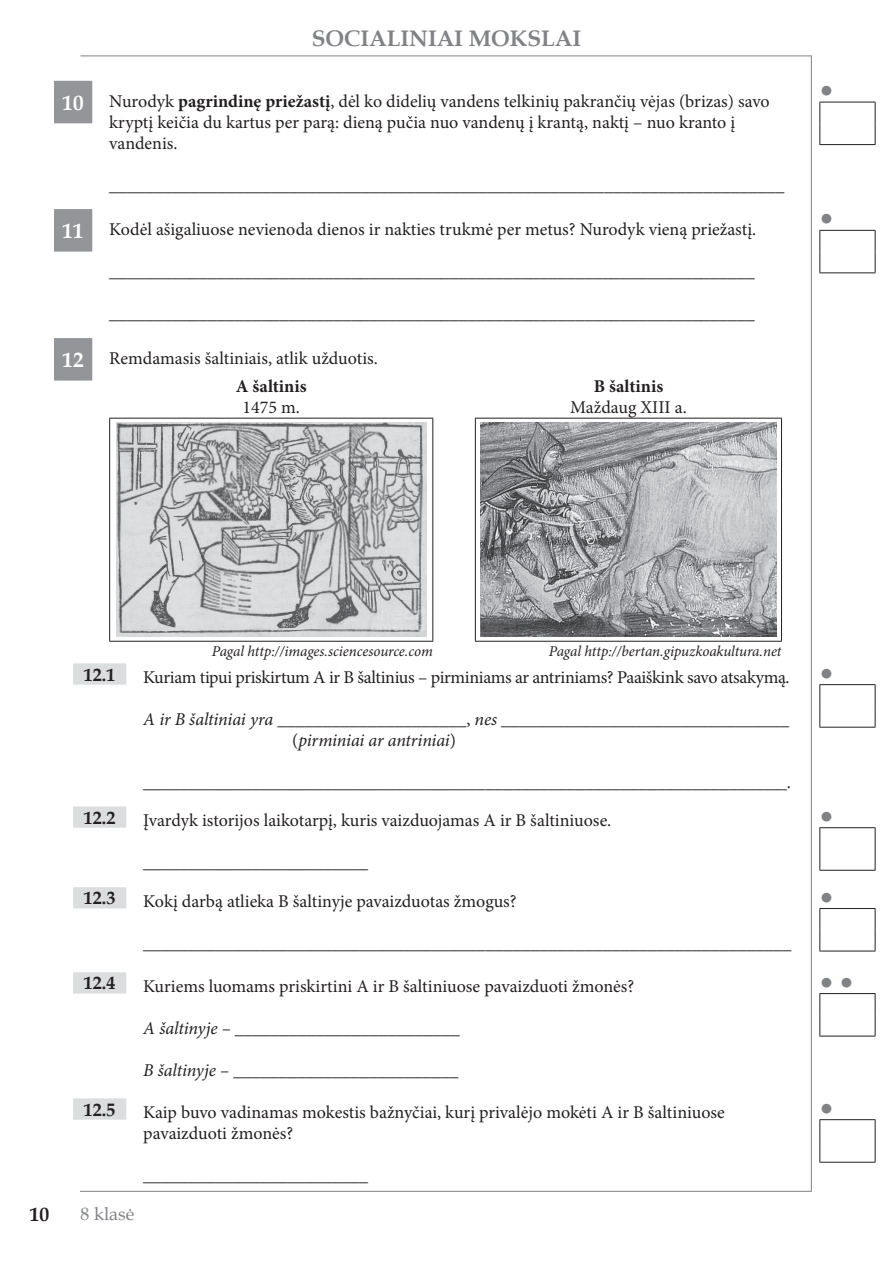
<style>
.page{position:relative;width:893px;height:1263px;background:#fff}
.page>*{position:absolute;margin:0;border:0;box-sizing:border-box;transform-origin:0 0}
.t1{font:700 22.5px "Book Antiqua";color:#808285}
.t2{font:22.5px "Arial";color:#808285}
.t3{font:700 19.5px "Book Antiqua";color:#231f20}
.t4{font:18px/21px "Minion Pro";color:#231f20}
.t5{font:18px "Minion Pro";letter-spacing:-.02em;color:#231f20}
.t6{font:italic 18px "Minion Pro";letter-spacing:-.01em;color:#231f20}
.t7{font:700 18px "Book Antiqua";color:#231f20}
.t8{font:700 18px "Minion Pro";color:#231f20}
.t9{font:18px "Book Antiqua";color:#808285}
.t10{font:italic 15px "Minion Pro";letter-spacing:-.005em;color:#231f20}
.s1{font-family:"Book Antiqua";font-weight:700;font-size:21px;color:#fff}
.s2{font-weight:700}
.s3{font-style:italic}
</style>
<div class="page">
<hr style="left:80px;top:56px;width:731px;height:1px;background:#808285">
<hr style="left:811px;top:56px;width:1px;height:1136px;background:#808285">
<hr style="left:80px;top:1191px;width:731px;height:1px;background:#808285">
<svg style="left:54px;top:81px;width:38px;height:300px"></svg>
<svg style="left:73px;top:663px;width:53px;height:457px"></svg>
<hr style="left:819px;top:102px;width:56px;height:1px;background:#231f20">
<svg style="left:819px;top:102px;width:1px;height:42px"></svg>
<svg style="left:875px;top:102px;width:1px;height:42px"></svg>
<hr style="left:819px;top:144px;width:56px;height:1px;background:#231f20">
<hr style="left:819px;top:230px;width:56px;height:1px;background:#231f20">
<svg style="left:819px;top:231px;width:1px;height:41px"></svg>
<svg style="left:875px;top:231px;width:1px;height:41px"></svg>
<hr style="left:819px;top:272px;width:56px;height:1px;background:#231f20">
<hr style="left:819px;top:684px;width:56px;height:1px;background:#231f20">
<svg style="left:819px;top:685px;width:1px;height:42px"></svg>
<svg style="left:875px;top:685px;width:1px;height:42px"></svg>
<hr style="left:819px;top:727px;width:56px;height:1px;background:#231f20">
<hr style="left:819px;top:827px;width:56px;height:1px;background:#231f20">
<svg style="left:819px;top:828px;width:1px;height:42px"></svg>
<svg style="left:875px;top:828px;width:1px;height:42px"></svg>
<hr style="left:819px;top:870px;width:56px;height:1px;background:#231f20">
<hr style="left:819px;top:908px;width:56px;height:1px;background:#231f20">
<svg style="left:819px;top:909px;width:1px;height:42px"></svg>
<svg style="left:875px;top:909px;width:1px;height:42px"></svg>
<hr style="left:819px;top:951px;width:56px;height:1px;background:#231f20">
<hr style="left:819px;top:993px;width:56px;height:1px;background:#231f20">
<svg style="left:819px;top:994px;width:1px;height:42px"></svg>
<svg style="left:875px;top:994px;width:1px;height:42px"></svg>
<hr style="left:819px;top:1036px;width:56px;height:1px;background:#231f20">
<hr style="left:819px;top:1119px;width:56px;height:1px;background:#231f20">
<svg style="left:819px;top:1120px;width:1px;height:42px"></svg>
<svg style="left:875px;top:1120px;width:1px;height:42px"></svg>
<hr style="left:819px;top:1162px;width:56px;height:1px;background:#231f20">
<hr style="left:109px;top:418px;width:324px;height:1px;background:#231f20">
<hr style="left:109px;top:418px;width:1px;height:223px;background:#231f20">
<hr style="left:432px;top:418px;width:1px;height:223px;background:#231f20">
<hr style="left:109px;top:641px;width:324px;height:1px;background:#231f20">
<hr style="left:475px;top:418px;width:307px;height:1px;background:#231f20">
<hr style="left:475px;top:418px;width:1px;height:223px;background:#231f20">
<hr style="left:781px;top:418px;width:1px;height:223px;background:#231f20">
<hr style="left:475px;top:641px;width:307px;height:1px;background:#231f20">
<img style="left:116px;top:422px;width:310px;height:214px">
<img style="left:480px;top:422px;width:296px;height:215px">
<p class="t1" style="left:312px;top:23px;width:271px">SOCIALINIAI MOKSLAI</p>
<p class="t4" style="left:109px;top:90px;width:662px;text-indent:-47px"><span class="s1">10</span> Nurodyk <span class="s2">pagrindinę priežastį</span>, dėl ko didelių vandens telkinių pakrančių vėjas (brizas) savo kryptį keičia du kartus per parą: dieną pučia nuo vandenų į krantą, naktį – nuo kranto į vandenis.</p>
<p class="t4" style="left:109px;top:175px;width:676px">___________________________________________________________________________</p>
<p class="t4" style="left:63px;top:219px;width:695px"><span class="s1">11</span> Kodėl ašigaliuose nevienoda dienos ir nakties trukmė per metus? Nurodyk vieną priežastį.</p>
<p class="t4" style="left:109px;top:261px;width:647px">________________________________________________________________________</p>
<p class="t4" style="left:109px;top:303px;width:647px">________________________________________________________________________</p>
<p class="t4" style="left:236px;top:344px;width:143px;line-height:27.6px;text-indent:-173px"><span class="s1">12</span> Remdamasis šaltiniais, atlik užduotis.<br><span class="s2">A šaltinis</span></p>
<p class="t4" style="left:242px;top:396px;width:59px">1475 m.</p>
<p class="t8" style="left:594px;top:373px;width:71px">B šaltinis</p>
<p class="t4" style="left:570px;top:396px;width:118px">Maždaug XIII a.</p>
<p class="t2" style="left:820px;top:75px;width:15px">●</p>
<p class="t2" style="left:820px;top:203px;width:15px">●</p>
<p class="t10" style="left:212px;top:641px;width:222px">Pagal http://images.sciencesource.com</p>
<p class="t10" style="left:549px;top:641px;width:234px">Pagal http://bertan.gipuzkoakultura.net</p>
<p class="t7" style="left:84px;top:662px;width:33px">12.1</p>
<p class="t5" style="left:143px;top:665px;width:648px">Kuriam tipui priskirtum A ir B šaltinius – pirminiams ar antriniams? Paaiškink savo atsakymą.</p>
<p class="t4" style="left:292px;top:709px;width:499px;text-indent:-149px"><span class="s3">A ir B šaltiniai yra</span> _____________________, <span class="s3">nes</span> ________________________________ (<span class="s3">pirminiai ar antriniai</span>)</p>
<p class="t4" style="left:143px;top:772px;width:649px">________________________________________________________________________.</p>
<p class="t7" style="left:84px;top:805px;width:33px">12.2</p>
<p class="t4" style="left:143px;top:810px;width:469px">Įvardyk istorijos laikotarpį, kuris vaizduojamas A ir B šaltiniuose.</p>
<p class="t4" style="left:143px;top:852px;width:226px">_________________________</p>
<p class="t7" style="left:84px;top:886px;width:33px">12.3</p>
<p class="t4" style="left:143px;top:890px;width:375px">Kokį darbą atlieka B šaltinyje pavaizduotas žmogus?</p>
<p class="t4" style="left:143px;top:933px;width:650px">________________________________________________________________________</p>
<p class="t7" style="left:84px;top:971px;width:33px">12.4</p>
<p class="t4" style="left:143px;top:975px;width:492px">Kuriems luomams priskirtini A ir B šaltiniuose pavaizduoti žmonės?</p>
<p class="t6" style="left:143px;top:1016px;width:318px">A šaltinyje – _________________________</p>
<p class="t6" style="left:143px;top:1058px;width:317px">B šaltinyje – _________________________</p>
<p class="t7" style="left:84px;top:1097px;width:33px">12.5</p>
<p class="t4" style="left:143px;top:1102px;width:583px">Kaip buvo vadinamas mokestis bažnyčiai, kurį privalėjo mokėti A ir B šaltiniuose pavaizduoti žmonės?</p>
<p class="t4" style="left:143px;top:1165px;width:226px">_________________________</p>
<p class="t3" style="left:30px;top:1201px;width:21px">10</p>
<p class="t9" style="left:81px;top:1201px;width:55px">8 klasė</p>
<p class="t2" style="left:820px;top:657px;width:15px">●</p>
<p class="t2" style="left:820px;top:800px;width:15px">●</p>
<p class="t2" style="left:820px;top:881px;width:15px">●</p>
<p class="t2" style="left:820px;top:966px;width:35px">● ●</p>
<p class="t2" style="left:820px;top:1092px;width:15px">●</p>
</div>
